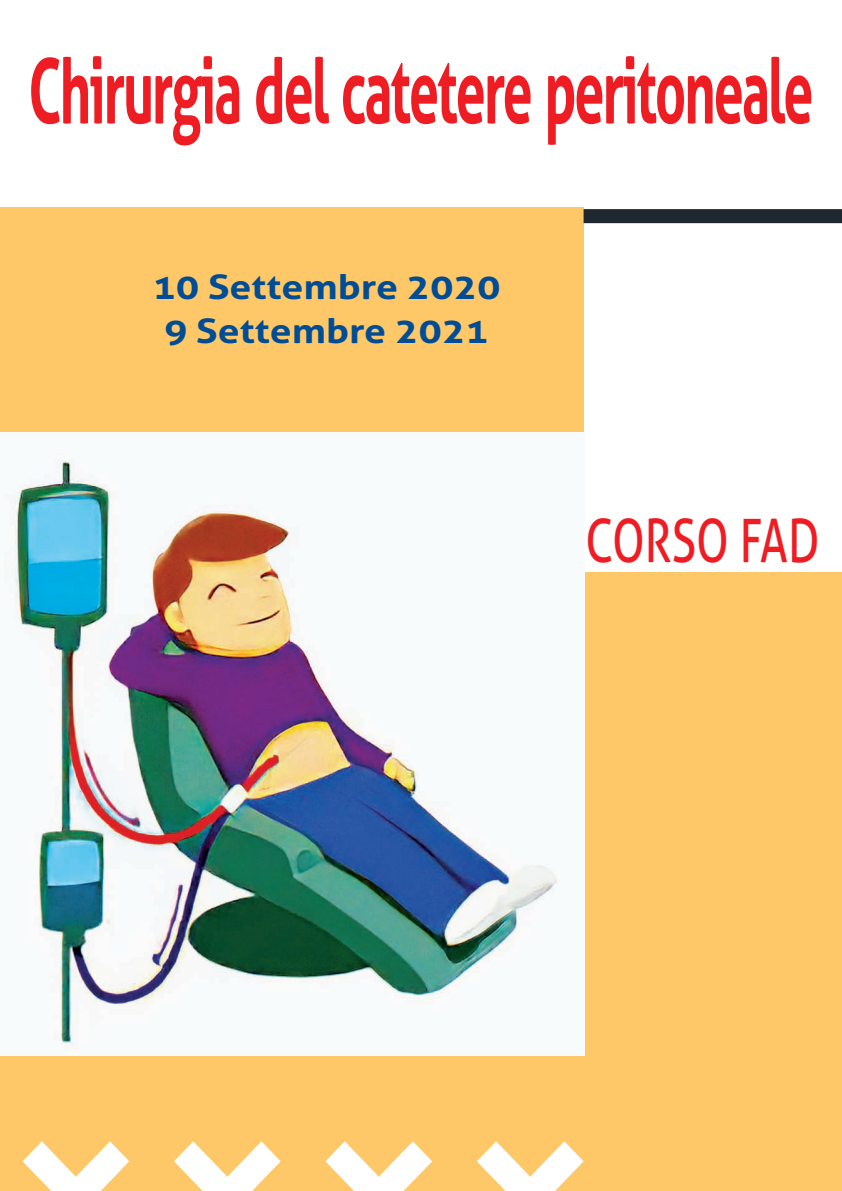
<style>
.page{position:relative;width:842px;height:1191px;background:#fff}
.page>*{position:absolute;margin:0;border:0;box-sizing:border-box;transform-origin:0 0}
.t1{font:700 90px "Aller";letter-spacing:-.04em;color:#ee1d23;scale:.6 1}
.t2{font:60px "Aller";color:#ee1d23;scale:.75 1}
.t3{font:700 34px/44px "Aller";color:#014d95;text-align:center;scale:1.15 1}
</style>
<div class="page">
<div style="left:0;top:572px;width:842px;height:619px;background:#fec868"></div>
<div style="left:0;top:207px;width:584px;height:849px;background:#fec868"></div>
<svg style="left:584px;top:209px;width:258px;height:15px;background:#2d343d"></svg>
<svg style="left:23px;top:1141px;width:106px;height:50px"></svg>
<svg style="left:174px;top:1141px;width:107px;height:50px"></svg>
<svg style="left:325px;top:1141px;width:107px;height:50px"></svg>
<svg style="left:477px;top:1141px;width:107px;height:50px"></svg>
<img style="left:0;top:433px;width:585px;height:622px">
<p class="t1" style="left:28px;top:39px;width:1310px">Chirurgia del catetere peritoneale</p>
<p class="t3" style="left:153px;top:265px;width:304px">10 Settembre 2020<br>9 Settembre 2021</p>
<p class="t2" style="left:585px;top:505px;width:314px">CORSO FAD</p>
</div>
